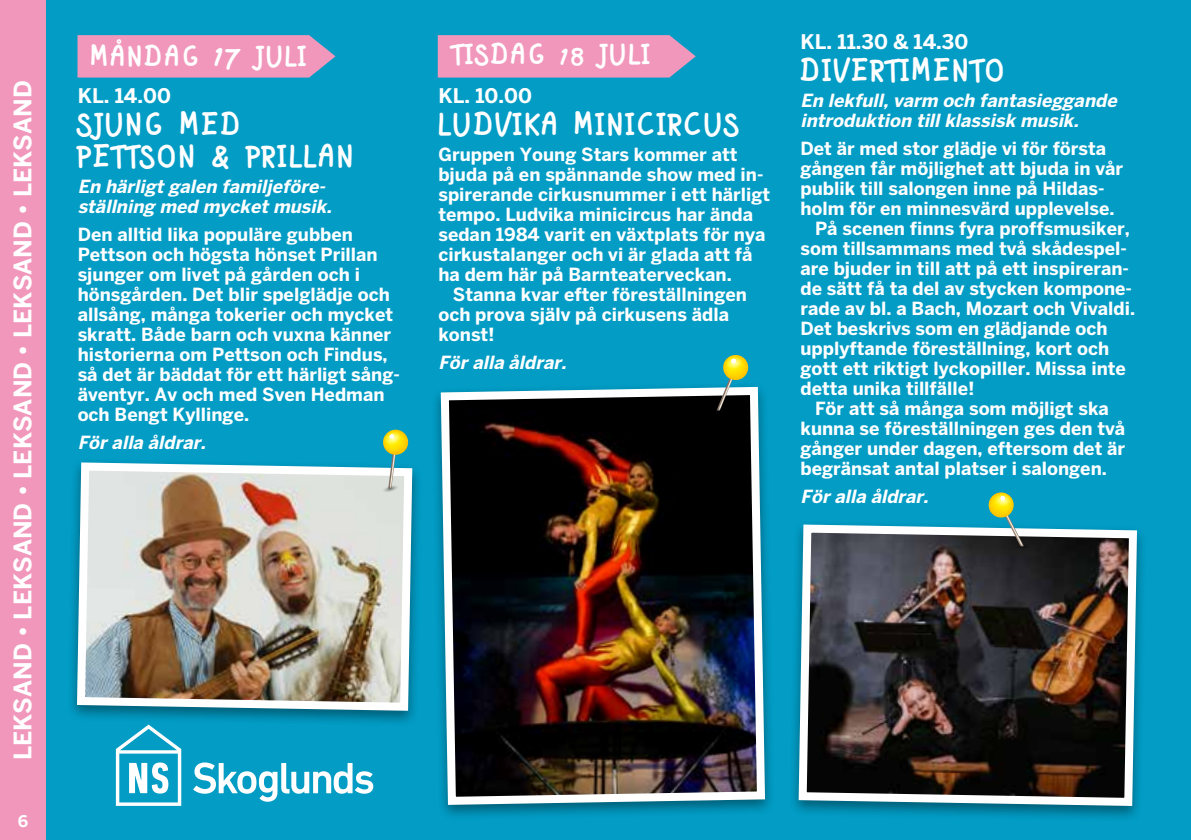
<style>
.page{position:relative;width:1191px;height:840px;background:#fff}
.page>*{position:absolute;margin:0;border:0;box-sizing:border-box;transform-origin:0 0}
.t1{font:32px/32px "Dion";letter-spacing:.1em;color:#fff}
.t2{font:29.2px "Dion";letter-spacing:.1em;color:#fff}
.t3{font:700 24px "Benton Sans";color:#fff}
.t4{font:700 20px "Benton Sans";color:#fff}
.t5{font:700 18px/20px "Benton Sans";color:#fff}
.t6{font:italic 700 18px/20px "Benton Sans";color:#fff}
.t7{font:700 16px "Benton Sans";color:#fff}
.s1{font-size:32.4px}
</style>
<div class="page">
<div style="left:0;top:0;width:1191px;height:839px;background:#029cc5"></div>
<div style="left:0;top:0;width:45px;height:839px;background:#f197bb"></div>
<div style="left:67px;top:457px;width:356px;height:270px;background:#000;opacity:.4"></div>
<img style="left:73px;top:458px;width:343px;height:256px">
<div style="left:788px;top:519px;width:359px;height:302px;background:#000;opacity:.4"></div>
<img style="left:794px;top:520px;width:347px;height:289px">
<svg style="left:77px;top:35px;width:258px;height:42px;background:#e497bb"></svg>
<svg style="left:438px;top:35px;width:258px;height:42px;background:#e497bb"></svg>
<div style="left:430px;top:382px;width:345px;height:438px;background:#000;opacity:.4"></div>
<img style="left:437px;top:382px;width:332px;height:426px">
<svg style="left:380px;top:429px;width:28px;height:64px"></svg>
<svg style="left:709px;top:355px;width:39px;height:59px"></svg>
<svg style="left:988px;top:492px;width:43px;height:58px"></svg>
<svg style="left:116px;top:724px;width:65px;height:81px"></svg>
<svg style="left:193px;top:762px;width:180px;height:39px"></svg>
<h3 class="t3" style="left:8px;top:760px;width:681px;rotate:-90deg">LEKSAND • LEKSAND • LEKSAND • LEKSAND • LEKSAND</h3>
<p class="t7" style="left:18px;top:811px;width:12px">6</p>
<h2 class="t2" style="left:91px;top:38px;width:216px">MÅNDAG <span class="s1">17</span> JULI</h2>
<h2 class="t2" style="left:452px;top:35px;width:199px">TISDAG 18 JULI</h2>
<p class="t4" style="left:438px;top:83px;width:95px">KL. 10.00</p>
<h1 class="t1" style="left:438px;top:110px;width:301px">LUDVIKA MINICIRCUS</h1>
<p class="t5" style="left:438px;top:144px;width:333px">Gruppen Young Stars kommer att bjuda på en spännande show med in&shy;spirerande cirkusnummer i ett härligt tempo. Ludvika minicircus har ända sedan 1984 varit en växtplats för nya cirkustalanger och vi är glada att få ha dem här på Barnteaterveckan.</p>
<p class="t5" style="left:438px;top:284px;width:310px;text-indent:15px">Stanna kvar efter föreställningen och prova själv på cirkusens ädla konst!</p>
<p class="t6" style="left:438px;top:352px;width:134px">Föralla åldrar.</p>
<p class="t4" style="left:78px;top:83px;width:95px">KL. 14.00</p>
<h1 class="t1" style="left:78px;top:110px;width:276px">SJUNG MED<br>PETTSON &amp; PRILLAN</h1>
<p class="t6" style="left:78px;top:176px;width:260px">En härligtgalen familjeföre&shy;ställning med mycketmusik.</p>
<p class="t5" style="left:78px;top:224px;width:324px">Den alltid lika populäre gubben<br>Pettson och högsta hönset Prillan sjunger om livet på gården och i hönsgården. Det blir spelglädje och allsång, många tokerier och mycket skratt. Både barn och vuxna känner historierna om Pettson och Findus, så det är bäddat för ett härligt sång&shy;äventyr. Av och med Sven Hedman och Bengt Kyllinge.</p>
<p class="t6" style="left:78px;top:432px;width:134px">Föralla åldrar.</p>
<p class="t4" style="left:800px;top:30px;width:169px">KL. 11.30 &amp; 14.30</p>
<h1 class="t1" style="left:800px;top:56px;width:205px">DIVERTIMENTO</h1>
<p class="t6" style="left:800px;top:90px;width:322px">En lekfull,varm och fantasieggande introduktion tillklassisk musik.</p>
<p class="t5" style="left:800px;top:138px;width:307px">Det är med stor glädje vi för första</p>
<p class="t5" style="left:800px;top:158px;width:324px">gången får möjlighet att bjuda in vår</p>
<p class="t5" style="left:800px;top:178px;width:306px">publik till salongen inne på Hildas-</p>
<p class="t5" style="left:800px;top:198px;width:315px">holm för en minnesvärd upplevelse.</p>
<p class="t5" style="left:815px;top:218px;width:316px">På scenen finns fyra proffsmusiker,</p>
<p class="t5" style="left:800px;top:238px;width:328px">som tillsammans med två skådespel-</p>
<p class="t5" style="left:800px;top:258px;width:330px">are bjuder in till att på ett inspireran-</p>
<p class="t5" style="left:800px;top:278px;width:333px">de sätt få ta del av stycken kompone-</p>
<p class="t5" style="left:800px;top:298px;width:336px">rade av bl. a Bach, Mozart och Vivaldi.</p>
<p class="t5" style="left:800px;top:318px;width:308px">Det beskrivs som en glädjande och</p>
<p class="t5" style="left:800px;top:338px;width:310px">upplyftande föreställning, kort och</p>
<p class="t5" style="left:800px;top:358px;width:327px">gott ett riktigt lyckopiller. Missa inte</p>
<p class="t5" style="left:800px;top:378px;width:176px">detta unika tillfälle!</p>
<p class="t5" style="left:815px;top:398px;width:295px">För att så många som möjligt ska</p>
<p class="t5" style="left:800px;top:418px;width:326px">kunna se föreställningen ges den två</p>
<p class="t5" style="left:800px;top:438px;width:326px">gånger under dagen, eftersom det är</p>
<p class="t5" style="left:800px;top:458px;width:308px">begränsat antal platser i salongen.</p>
<p class="t6" style="left:800px;top:486px;width:134px">Föralla åldrar.</p>
</div>
